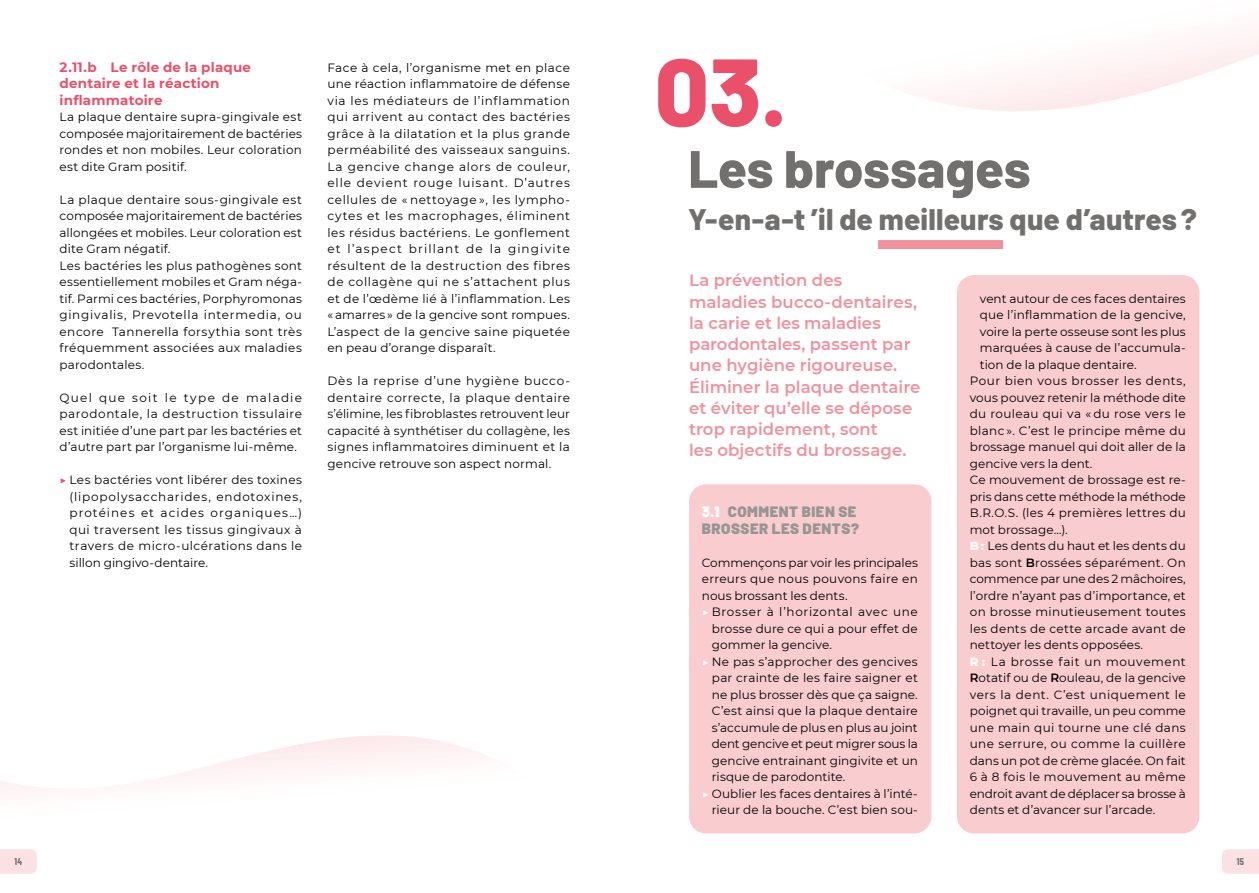
<style>
.page{position:relative;width:1259px;height:893px;background:#fff}
.page>*{position:absolute;margin:0;border:0;box-sizing:border-box;transform-origin:0 0}
.t1{font:800 95.4px "Barlow";color:#ea506a}
.t2{font:800 52.5px "Barlow";color:#71706f}
.t3{font:800 29.7px "Barlow";letter-spacing:.005em;color:#71706f}
.t4{font:600 16.5px/21.3px "Montserrat";letter-spacing:.005em;color:#f1919e}
.t5{font:900 15px/16.5px "Barlow";letter-spacing:.035em;color:#979594}
.t6{font:700 13.5px/16.5px "Montserrat";letter-spacing:.015em;color:#ea506a}
.t7{font:12px/16.5px "Montserrat";letter-spacing:.015em;color:#000;text-align:justify}
.t8{font:12px "Montserrat";letter-spacing:-.01em;color:#000}
.t9{font:12px "Montserrat";letter-spacing:-.005em;color:#000}
.t10{font:12px "Montserrat";letter-spacing:.045em;color:#000}
.t11{font:12px "Montserrat";letter-spacing:.06em;color:#000}
.t12{font:12px "Montserrat";letter-spacing:.05em;color:#000}
.t13{font:700 9.45px "Barlow Condensed";color:#71706f}
.s1{color:#ea506a}
.s2{font-weight:800;color:#fff}
.s3{font-weight:600}
.s4{color:#fff}
</style>
<div class="page">
<svg style="left:1222px;top:849px;width:37px;height:25px"></svg>
<svg style="left:0;top:735px;width:483px;height:139px"></svg>
<div style="left:878px;top:240px;width:125px;height:9px;background:#f1919e"></div>
<div style="left:689px;top:484px;width:242px;height:349px;background:#f9ccd0;border-radius:17px"></div>
<div style="left:957px;top:275px;width:242px;height:558px;background:#f9ccd0;border-radius:17px"></div>
<svg style="left:927px;top:34px;width:332px;height:77px"></svg>
<p class="t6" style="left:60px;top:58px;width:193px">2.11.b Le rôle de la plaque dentaire et la réaction inflammatoire</p>
<p class="t7" style="left:60px;top:108px;width:244px">La plaque dentaire supra-gingivale est composée majoritairement de bactéries rondes et non mobiles. Leur coloration est dite Gram positif.</p>
<p class="t7" style="left:60px;top:191px;width:244px;text-align:left">La plaque dentaire sous-gingivale est composée majoritairement de bactéries allongées et mobiles. Leur coloration est dite Gram négatif.<br>Les bactéries les plus pathogènes sont essentiellement mobiles et Gram néga&shy;tif. Parmi ces bactéries, Porphyromonas gingivalis, Prevotella intermedia, ou encore Tannerella forsythia sont très fréquemment associées aux maladies parodontales.</p>
<p class="t7" style="left:60px;top:389px;width:244px">Quel que soit le type de maladie parodontale, la destruction tissulaire est initiée d’une part par les bactéries et d’autre part par l’organisme lui-même.</p>
<p class="t7" style="left:70px;top:471px;width:234px;text-indent:-10px"><span class="s1">▶</span> Les bactéries vont libérer des toxines (lipopolysaccharides, endotoxines, protéines et acides organiques…) qui traversent les tissus gingivaux à travers de micro-ulcérations dans le sillon gingivo-dentaire.</p>
<p class="t7" style="left:327px;top:59px;width:244px">Face à cela, l’organisme met en place une réaction inflammatoire de défense via les médiateurs de l’inflammation qui arrivent au contact des bactéries grâce à la dilatation et la plus grande perméabilité des vaisseaux sanguins.<br>La gencive change alors de couleur, elle devient rouge luisant. D’autres cellules de « nettoyage », les lympho&shy;cytes et les macrophages, éliminent les résidus bactériens. Le gonflement et l’aspect brillant de la gingivite résultent de la destruction des fibres de collagène qui ne s’attachent plus et de l’œdème lié à l’inflammation. Les « amarres » de la gencive sont rompues.<br>L’aspect de la gencive saine piquetée en peau d’orange disparaît.</p>
<p class="t7" style="left:327px;top:372px;width:244px">Dès la reprise d’une hygiène bucco&shy;dentaire correcte, la plaque dentaire s’élimine, les fibroblastes retrouvent leur capacité à synthétiser du collagène, les signes inflammatoires diminuent et la gencive retrouve son aspect normal.</p>
<h1 class="t1" style="left:654px;top:21px;width:134px">03.</h1>
<h2 class="t2" style="left:688px;top:130px;width:344px">Les brossages</h2>
<h3 class="t3" style="left:688px;top:197px;width:510px">Y-en-a-t ’il de meilleurs que d’autres?</h3>
<h3 class="t4" style="left:689px;top:269px;width:233px">La prévention des maladies bucco-dentaires, la carie et les maladies parodontales, passent par une hygiène rigoureuse.<br>Éliminer la plaque dentaire et éviter qu’elle se dépose trop rapidement, sont<br>les objectifs du brossage.</h3>
<p class="t7" style="left:979px;top:290px;width:207px">vent autour de ces faces dentaires</p>
<p class="t7" style="left:979px;top:306px;width:207px">que l’inflammation de la gencive,</p>
<p class="t7" style="left:979px;top:323px;width:207px">voire la perte osseuse sont les plus</p>
<p class="t7" style="left:979px;top:339px;width:207px">marquées à cause de l’accumula-</p>
<p class="t7" style="left:979px;top:356px;width:158px">tion de la plaque dentaire.</p>
<p class="t10" style="left:969px;top:373px;width:217px">Pour bien vous brosser les dents,</p>
<p class="t7" style="left:969px;top:389px;width:217px">vous pouvez retenir la méthode dite</p>
<p class="t7" style="left:969px;top:405px;width:218px">du rouleau qui va « du rose vers le</p>
<p class="t7" style="left:969px;top:422px;width:218px">blanc ». C’est le principe même du</p>
<p class="t7" style="left:969px;top:438px;width:218px">brossage manuel qui doit aller de la</p>
<p class="t7" style="left:969px;top:455px;width:124px">gencive vers la dent.</p>
<p class="t7" style="left:969px;top:471px;width:217px">Ce mouvement de brossage est re-</p>
<p class="t7" style="left:969px;top:488px;width:218px">pris dans cette méthode la méthode</p>
<p class="t7" style="left:969px;top:504px;width:217px">B.R.O.S. (les 4 premières lettres du</p>
<p class="t7" style="left:969px;top:521px;width:100px">mot brossage…).</p>
<p class="t7" style="left:969px;top:537px;width:218px"><span class="s2">B :</span> Les dents du haut et les dents du</p>
<p class="t7" style="left:969px;top:554px;width:217px">bas sont <span class="s3">B</span>rossées séparément. On</p>
<p class="t9" style="left:969px;top:571px;width:218px">commence par une des 2 mâchoires,</p>
<p class="t7" style="left:969px;top:587px;width:217px">l’ordre n’ayant pas d’importance, et</p>
<p class="t7" style="left:969px;top:603px;width:218px">on brosse minutieusement toutes</p>
<p class="t7" style="left:969px;top:620px;width:217px">les dents de cette arcade avant de</p>
<p class="t7" style="left:969px;top:636px;width:175px">nettoyer les dents opposées.</p>
<p class="t12" style="left:969px;top:653px;width:217px"><span class="s2">R :</span> La brosse fait un mouvement</p>
<p class="t7" style="left:969px;top:669px;width:217px"><span class="s3">R</span>otatif ou de <span class="s3">R</span>ouleau, de la gencive</p>
<p class="t10" style="left:969px;top:686px;width:217px">vers la dent. C’est uniquement le</p>
<p class="t7" style="left:969px;top:702px;width:218px">poignet qui travaille, un peu comme</p>
<p class="t7" style="left:969px;top:719px;width:217px">une main qui tourne une clé dans</p>
<p class="t7" style="left:969px;top:735px;width:217px">une serrure, ou comme la cuillère</p>
<p class="t7" style="left:969px;top:752px;width:217px">dans un pot de crème glacée. On fait</p>
<p class="t7" style="left:969px;top:768px;width:218px">6 à 8 fois le mouvement au même</p>
<p class="t8" style="left:969px;top:785px;width:217px">endroit avant de déplacer sa brosse à</p>
<p class="t7" style="left:969px;top:801px;width:187px">dents et d’avancer sur l’arcade.</p>
<p class="t5" style="left:702px;top:503px;width:159px"><span class="s4">3.1</span> COMMENT BIEN SE<br>BROSSER LES DENTS?</p>
<p class="t9" style="left:702px;top:554px;width:217px">Commençons par voir les principales</p>
<p class="t7" style="left:702px;top:570px;width:217px">erreurs que nous pouvons faire en</p>
<p class="t7" style="left:702px;top:587px;width:147px">nous brossant les dents.</p>
<p class="t11" style="left:702px;top:604px;width:218px"><span class="s4">▶</span> Brosser à l’horizontal avec une</p>
<p class="t7" style="left:712px;top:620px;width:207px">brosse dure ce qui a pour effet de</p>
<p class="t7" style="left:712px;top:636px;width:122px">gommer la gencive.</p>
<p class="t7" style="left:702px;top:653px;width:217px"><span class="s4">▶</span> Ne pas s’approcher des gencives</p>
<p class="t7" style="left:712px;top:669px;width:207px">par crainte de les faire saigner et</p>
<p class="t7" style="left:712px;top:686px;width:207px">ne plus brosser dès que ça saigne.</p>
<p class="t7" style="left:712px;top:702px;width:207px">C’est ainsi que la plaque dentaire</p>
<p class="t7" style="left:712px;top:719px;width:207px">s’accumule de plus en plus au joint</p>
<p class="t8" style="left:712px;top:736px;width:207px">dent gencive et peut migrer sous la</p>
<p class="t7" style="left:712px;top:752px;width:207px">gencive entrainant gingivite et un</p>
<p class="t7" style="left:712px;top:768px;width:135px">risque de parodontite.</p>
<p class="t7" style="left:702px;top:785px;width:218px"><span class="s4">▶</span> Oublier les faces dentaires à l’inté-</p>
<p class="t7" style="left:712px;top:801px;width:207px">rieur de la bouche. C’est bien sou-</p>
<p class="t13" style="left:15px;top:855px;width:9px">14</p>
<p class="t13" style="left:1237px;top:855px;width:9px">15</p>
</div>
